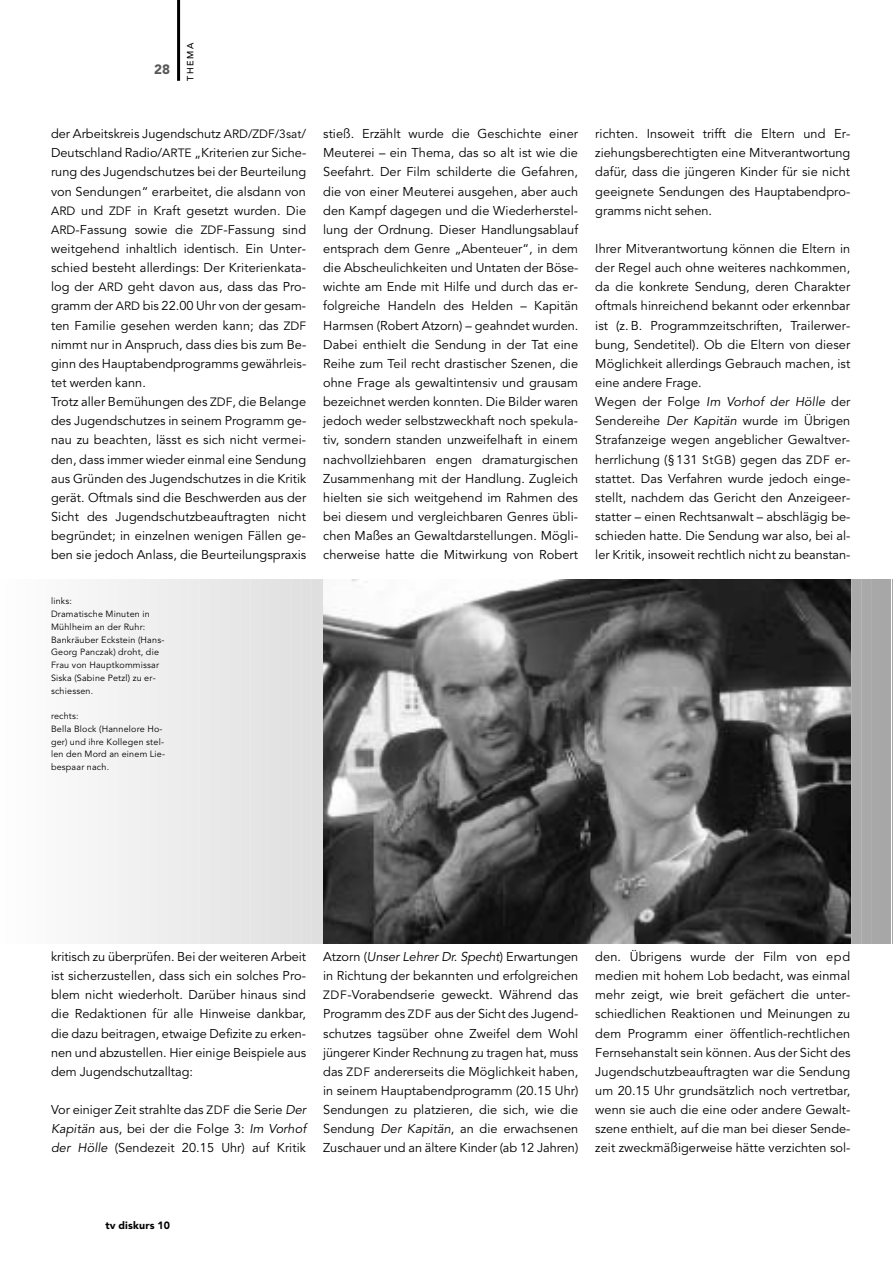
<style>
.page{position:relative;width:893px;height:1263px;background:#fff}
.page>*{position:absolute;margin:0;border:0;box-sizing:border-box;transform-origin:0 0}
.t1{font:900 13.5px "Avenir";color:#585858}
.t2{font:12.75px/19.2px "Avenir";letter-spacing:.005em;color:#000;text-align:justify}
.t3{font:900 10.5px "Avenir";letter-spacing:.02em;color:#000}
.t4{font:9px/12.8px "Avenir";letter-spacing:.02em;color:#000}
.t5{font:500 9px "Avenir";letter-spacing:.165em;color:#000}
.s1{font-size:12px}
.s2{font-style:italic}
</style>
<div class="page">
<hr style="left:892px;top:579px;width:1px;height:364px;background:#a7a7a7">
<div style="left:28px;top:579px;width:7px;height:364px;background:#fbfbfb"></div>
<div style="left:38px;top:579px;width:7px;height:364px;background:#fafafa"></div>
<div style="left:49px;top:579px;width:6px;height:364px;background:#f9f9f9"></div>
<div style="left:59px;top:579px;width:6px;height:364px;background:#f8f8f8"></div>
<div style="left:69px;top:579px;width:7px;height:364px;background:#f7f7f7"></div>
<div style="left:79px;top:579px;width:7px;height:364px;background:#f6f6f6"></div>
<div style="left:89px;top:579px;width:7px;height:364px;background:#f5f5f5"></div>
<div style="left:100px;top:579px;width:6px;height:364px;background:#f4f4f4"></div>
<div style="left:110px;top:579px;width:6px;height:364px;background:#f3f3f3"></div>
<div style="left:120px;top:579px;width:7px;height:364px;background:#f2f2f2"></div>
<div style="left:130px;top:579px;width:7px;height:364px;background:#f1f1f1"></div>
<div style="left:140px;top:579px;width:7px;height:364px;background:#f0f0f0"></div>
<div style="left:150px;top:579px;width:7px;height:364px;background:#efefef"></div>
<div style="left:161px;top:579px;width:6px;height:364px;background:#eee"></div>
<div style="left:171px;top:579px;width:6px;height:364px;background:#ededed"></div>
<div style="left:181px;top:579px;width:7px;height:364px;background:#ececec"></div>
<div style="left:191px;top:579px;width:7px;height:364px;background:#ebebeb"></div>
<div style="left:201px;top:579px;width:7px;height:364px;background:#eaeaea"></div>
<div style="left:212px;top:579px;width:6px;height:364px;background:#e9e9e9"></div>
<div style="left:222px;top:579px;width:6px;height:364px;background:#e8e8e8"></div>
<div style="left:232px;top:579px;width:7px;height:364px;background:#e7e7e7"></div>
<div style="left:242px;top:579px;width:7px;height:364px;background:#e6e6e6"></div>
<div style="left:252px;top:579px;width:7px;height:364px;background:#e5e5e5"></div>
<div style="left:262px;top:579px;width:7px;height:364px;background:#e4e4e4"></div>
<div style="left:273px;top:579px;width:6px;height:364px;background:#e3e3e3"></div>
<div style="left:283px;top:579px;width:6px;height:364px;background:#e2e2e2"></div>
<div style="left:293px;top:579px;width:7px;height:364px;background:#e1e1e1"></div>
<div style="left:303px;top:579px;width:7px;height:364px;background:#e0e0e0"></div>
<div style="left:313px;top:579px;width:7px;height:364px;background:#dfdfdf"></div>
<div style="left:853px;top:579px;width:7px;height:364px;background:#aaa"></div>
<div style="left:863px;top:579px;width:7px;height:364px;background:#a9a9a9"></div>
<div style="left:873px;top:579px;width:7px;height:364px;background:#a8a8a8"></div>
<div style="left:884px;top:579px;width:6px;height:364px;background:#a7a7a7"></div>
<hr style="left:177px;top:0;width:3px;height:81px;background:#000">
<img style="left:323px;top:579px;width:527px;height:364px">
<p class="t1" style="left:154px;top:64px;width:17px">28</p>
<p class="t5" style="left:187px;top:81px;width:39px;rotate:-90deg">THEMA</p>
<p class="t2" style="left:51px;top:125px;width:257px;text-align:left">der Arbeitskreis Jugendschutz <span class="s1">ARD/ZDF/3sat</span>/ Deutschland Radio/<span class="s1">ARTE</span> „Kriterien zur Siche&shy;rung des Jugendschutzes bei der Beurteilung von Sendungen“ erarbeitet, die alsdann von <span class="s1">ARD</span> und <span class="s1">ZDF</span> in Kraft gesetzt wurden. Die <span class="s1">ARD</span>-Fassung sowie die <span class="s1">ZDF</span>-Fassung sind weitgehend inhaltlich identisch. Ein Unter&shy;schied besteht allerdings: Der Kriterienkata&shy;log der <span class="s1">ARD</span> geht davon aus, dass das Pro&shy;gramm der <span class="s1">ARD</span> bis 22.00 Uhr von der gesam&shy;ten Familie gesehen werden kann; das <span class="s1">ZDF </span>nimmt nur in Anspruch, dass dies bis zum Be&shy;ginn des Hauptabendprogramms gewährleis&shy;tet werden kann.<br>Trotz aller Bemühungen des <span class="s1">ZDF</span>, die Belange des Jugendschutzes in seinem Programm ge&shy;nau zu beachten, lässt es sich nicht vermei&shy;den, dass immer wieder einmal eine Sendung aus Gründen des Jugendschutzes in die Kritik gerät. Oftmals sind die Beschwerden aus der Sicht des Jugendschutzbeauftragten nicht begründet; in einzelnen wenigen Fällen ge&shy;ben sie jedoch Anlass, die Beurteilungspraxis</p>
<p class="t4" style="left:51px;top:595px;width:115px">links:<br>Dramatische Minuten in<br>Mühlheim an der Ruhr:<br>Bankräuber Eckstein (Hans-<br>Georg Panczak) droht, die<br>Frau von Hauptkommissar<br>Siska (Sabine Petzl) zu er&shy;schiessen.</p>
<p class="t4" style="left:51px;top:710px;width:116px">rechts:<br>Bella Block (Hannelore Ho&shy;ger) und ihre Kollegen stel&shy;len den Mord an einem Lie&shy;bespaar nach.</p>
<p class="t2" style="left:323px;top:125px;width:257px">stieß. Erzählt wurde die Geschichte einer Meuterei – ein Thema, das so alt ist wie die Seefahrt. Der Film schilderte die Gefahren, die von einer Meuterei ausgehen, aber auch den Kampf dagegen und die Wiederherstel&shy;lung der Ordnung. Dieser Handlungsablauf entsprach dem Genre „Abenteuer“, in dem die Abscheulichkeiten und Untaten der Böse&shy;wichte am Ende mit Hilfe und durch das er&shy;folgreiche Handeln des Helden – Kapitän Harmsen (Robert Atzorn) – geahndet wurden.<br>Dabei enthielt die Sendung in der Tat eine Reihe zum Teil recht drastischer Szenen, die ohne Frage als gewaltintensiv und grausam bezeichnet werden konnten. Die Bilder waren jedoch weder selbstzweckhaft noch spekula&shy;tiv, sondern standen unzweifelhaft in einem nachvollziehbaren engen dramaturgischen Zusammenhang mit der Handlung. Zugleich hielten sie sich weitgehend im Rahmen des bei diesem und vergleichbaren Genres übli&shy;chen Maßes an Gewaltdarstellungen. Mögli&shy;cherweise hatte die Mitwirkung von Robert</p>
<p class="t2" style="left:595px;top:125px;width:257px">richten. Insoweit trifft die Eltern und Er&shy;ziehungsberechtigten eine Mitverantwortung dafür, dass die jüngeren Kinder für sie nicht geeignete Sendungen des Hauptabendpro&shy;gramms nicht sehen.</p>
<p class="t2" style="left:595px;top:240px;width:257px;text-align:left">Ihrer Mitverantwortung können die Eltern in der Regel auch ohne weiteres nachkommen, da die konkrete Sendung, deren Charakter oftmals hinreichend bekannt oder erkennbar ist (z. B. Programmzeitschriften, Trailerwer&shy;bung, Sendetitel). Ob die Eltern von dieser Möglichkeit allerdings Gebrauch machen, ist eine andere Frage.<br>Wegen der Folge <span class="s2">Im Vorhof der Hölle</span> der Sendereihe <span class="s2">Der Kapitän</span> wurde im Übrigen Strafanzeige wegen angeblicher Gewaltver&shy;herrlichung (§131 <span class="s1">StGB</span>) gegen das <span class="s1">ZDF</span> er&shy;stattet. Das Verfahren wurde jedoch einge&shy;stellt, nachdem das Gericht den Anzeigeer&shy;statter – einen Rechtsanwalt – abschlägig be&shy;schieden hatte. Die Sendung war also, bei al&shy;ler Kritik, insoweit rechtlich nicht zu beanstan-</p>
<p class="t2" style="left:51px;top:948px;width:257px">kritisch zu überprüfen. Bei der weiteren Arbeit ist sicherzustellen, dass sich ein solches Pro&shy;blem nicht wiederholt. Darüber hinaus sind die Redaktionen für alle Hinweise dankbar, die dazu beitragen, etwaige Defizite zu erken&shy;nen und abzustellen. Hier einige Beispiele aus dem Jugendschutzalltag:</p>
<p class="t2" style="left:51px;top:1101px;width:257px">Vor einiger Zeit strahlte das <span class="s1">ZDF</span> die Serie <span class="s2">Der Kapitän</span> aus, bei der die Folge 3: <span class="s2">Im Vorhof der Hölle</span> (Sendezeit 20.15 Uhr) auf Kritik</p>
<p class="t2" style="left:323px;top:948px;width:257px">Atzorn (<span class="s2">Unser Lehrer Dr. Specht</span>) Erwartungen in Richtung der bekannten und erfolgreichen <span class="s1">ZDF</span>-Vorabendserie geweckt. Während das Programm des <span class="s1">ZDF</span> aus der Sicht des Jugend&shy;schutzes tagsüber ohne Zweifel dem Wohl jüngerer Kinder Rechnung zu tragen hat, muss das <span class="s1">ZDF</span> andererseits die Möglichkeit haben, in seinem Hauptabendprogramm (20.15 Uhr)<br>Sendungen zu platzieren, die sich, wie die Sendung <span class="s2">Der Kapitän</span>, an die erwachsenen Zuschauer und an ältere Kinder (ab 12 Jahren)</p>
<p class="t2" style="left:595px;top:948px;width:257px">den. Übrigens wurde der Film von epd medien mit hohem Lob bedacht, was einmal mehr zeigt, wie breit gefächert die unter&shy;schiedlichen Reaktionen und Meinungen zu dem Programm einer öffentlich-rechtlichen Fernsehanstalt sein können. Aus der Sicht des Jugendschutzbeauftragten war die Sendung um 20.15 Uhr grundsätzlich noch vertretbar, wenn sie auch die eine oder andere Gewalt&shy;szene enthielt, auf die man bei dieser Sende&shy;zeit zweckmäßigerweise hätte verzichten sol-</p>
<p class="t3" style="left:105px;top:1221px;width:66px">tv diskurs 10</p>
</div>
